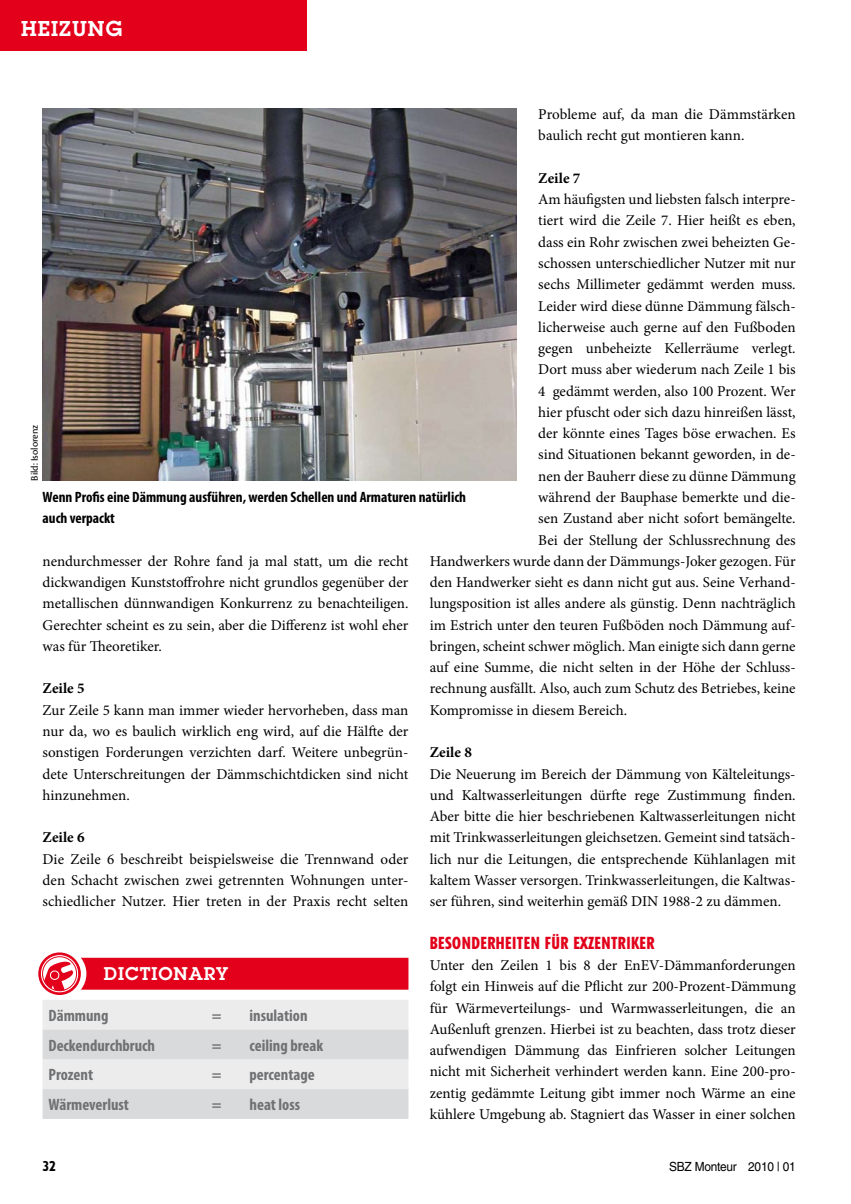
<style>
.page{position:relative;width:851px;height:1204px;background:#fff}
.page>*{position:absolute;margin:0;border:0;box-sizing:border-box;transform-origin:0 0}
.t1{font:600 21px "Lubalin Graph Std";letter-spacing:.05em;color:#fff}
.t2{font:600 18px "Lubalin Graph Std";letter-spacing:.05em;color:#fff}
.t3{font:700 condensed 16.5px "Myriad Pro";color:#707173}
.t4{font:800 condensed 16.5px "Tempo Std";letter-spacing:.03em;color:#e2001a}
.t5{font:15px/21.3px "Minion Pro";color:#000;text-align:justify}
.t6{font:700 condensed 15px/21.3px "Myriad Pro";color:#000}
.t7{font:700 15px "Minion Pro";letter-spacing:.01em;color:#000}
.t8{font:800 condensed 13.5px "Tempo Std";color:#000}
.t9{font:12.6px "Helvetica LT Std";letter-spacing:-.02em;color:#000;scale:.94 1}
.t10{font:10.5px "Cronos Pro";color:#000}
</style>
<div class="page">
<svg style="left:40px;top:953px;width:40px;height:40px"></svg>
<div style="left:38px;top:952px;width:43px;height:42px;border:3px solid #e2001a;border-radius:50%"></div>
<svg style="left:40px;top:954px;width:39px;height:38px"></svg>
<div style="left:40px;top:954px;width:39px;height:38px;border:1px solid #e2001a;border-radius:50%"></div>
<svg style="left:43px;top:960px;width:31px;height:30px"></svg>
<div style="left:42px;top:956px;width:35px;height:35px;border:1px solid #e2001a;border-radius:50%"></div>
<div style="left:81px;top:957px;width:327px;height:32px;background:#e2001a"></div>
<img style="left:43px;top:109px;width:474px;height:371px">
<div style="left:0;top:0;width:306px;height:51px;background:#e2001a"></div>
<svg style="left:43px;top:1000px;width:365px;height:118px;background:#e2e3e4"></svg>
<h1 class="t1" style="left:21px;top:15px;width:102px">HEIZUNG</h1>
<p class="t5" style="left:538px;top:104px;width:259px">Probleme auf, da man die Dämmstärken baulich recht gut montieren kann.</p>
<p class="t7" style="left:538px;top:167px;width:44px">Zeile 7</p>
<p class="t5" style="left:538px;top:189px;width:259px">Am häufigsten und liebsten falsch interpre-</p>
<p class="t5" style="left:538px;top:210px;width:259px">tiert wird die Zeile 7. Hier heißt es eben,</p>
<p class="t5" style="left:538px;top:231px;width:259px">dass ein Rohr zwischen zwei beheizten Ge-</p>
<p class="t5" style="left:538px;top:253px;width:259px">schossen unterschiedlicher Nutzer mit nur</p>
<p class="t5" style="left:538px;top:274px;width:259px">sechs Millimeter gedämmt werden muss.</p>
<p class="t5" style="left:538px;top:295px;width:259px">Leider wird diese dünne Dämmung fälsch-</p>
<p class="t5" style="left:538px;top:316px;width:259px">licherweise auch gerne auf den Fußboden</p>
<p class="t5" style="left:538px;top:338px;width:259px">gegen unbeheizte Kellerräume verlegt.</p>
<p class="t5" style="left:538px;top:359px;width:259px">Dort muss aber wiederum nach Zeile 1 bis</p>
<p class="t5" style="left:538px;top:380px;width:259px">4 gedämmt werden, also 100 Prozent. Wer</p>
<p class="t5" style="left:538px;top:401px;width:259px">hier pfuscht oder sich dazu hinreißen lässt,</p>
<p class="t5" style="left:538px;top:423px;width:259px">der könnte eines Tages böse erwachen. Es</p>
<p class="t5" style="left:538px;top:444px;width:259px">sind Situationen bekannt geworden, in de-</p>
<p class="t5" style="left:538px;top:465px;width:259px">nen der Bauherr diese zu dünne Dämmung</p>
<p class="t5" style="left:538px;top:486px;width:259px">während der Bauphase bemerkte und die-</p>
<p class="t5" style="left:538px;top:508px;width:259px">sen Zustand aber nicht sofort bemängelte.</p>
<p class="t5" style="left:538px;top:529px;width:259px">Bei der Stellung der Schlussrechnung des</p>
<p class="t5" style="left:429px;top:550px;width:367px">Handwerkers wurde dann der Dämmungs-Joker gezogen. Für</p>
<p class="t5" style="left:429px;top:571px;width:367px">den Handwerker sieht es dann nicht gut aus. Seine Verhand-</p>
<p class="t5" style="left:429px;top:593px;width:367px">lungsposition ist alles andere als günstig. Denn nachträglich</p>
<p class="t5" style="left:429px;top:614px;width:367px">im Estrich unter den teuren Fußböden noch Dämmung auf-</p>
<p class="t5" style="left:429px;top:635px;width:367px">bringen, scheint schwer möglich. Man einigte sich dann gerne</p>
<p class="t5" style="left:429px;top:656px;width:367px">auf eine Summe, die nicht selten in der Höhe der Schluss-</p>
<p class="t5" style="left:429px;top:678px;width:367px">rechnung ausfällt. Also, auch zum Schutz des Betriebes, keine</p>
<p class="t5" style="left:429px;top:699px;width:199px">Kompromisse in diesem Bereich.</p>
<p class="t7" style="left:429px;top:741px;width:44px">Zeile 8</p>
<p class="t5" style="left:429px;top:763px;width:367px">Die Neuerung im Bereich der Dämmung von Kälteleitungs&shy;und Kaltwasserleitungen dürfte rege Zustimmung finden.<br>Aber bitte die hier beschriebenen Kaltwasserleitungen nicht mit Trinkwasserleitungen gleichsetzen. Gemeint sind tatsäch&shy;lich nur die Leitungen, die entsprechende Kühlanlagen mit kaltem Wasser versorgen. Trinkwasserleitungen, die Kaltwas&shy;ser führen, sind weiterhin gemäß DIN 1988-2 zu dämmen.</p>
<p class="t4" style="left:429px;top:932px;width:226px">BESONDERHEITEN FÜR EXZENTRIKER</p>
<p class="t5" style="left:429px;top:954px;width:367px">Unter den Zeilen 1 bis 8 der EnEV-Dämmanforderungen folgt ein Hinweis auf die Pflicht zur 200-Prozent-Dämmung für Wärmeverteilungs- und Warmwasserleitungen, die an Außenluft grenzen. Hierbei ist zu beachten, dass trotz dieser aufwendigen Dämmung das Einfrieren solcher Leitungen nicht mit Sicherheit verhindert werden kann. Eine 200-pro&shy;zentig gedämmte Leitung gibt immer noch Wärme an eine kühlere Umgebung ab. Stagniert das Wasser in einer solchen</p>
<p class="t10" style="left:29px;top:480px;width:57px;rotate:-90deg">Bild: Isolorenz</p>
<p class="t6" style="left:43px;top:486px;width:425px">Wenn Profis eine Dämmung ausführen, werden Schellen und -Armaturen natürlich auch verpackt</p>
<p class="t5" style="left:43px;top:550px;width:367px">nendurchmesser der Rohre fand ja mal statt, um die recht dickwandigen Kunststoffrohre nicht grundlos gegenüber der metallischen dünnwandigen Konkurrenz zu benachteiligen.<br>Gerechter scheint es zu sein, aber die Differenz ist wohl eher was für Theoretiker.</p>
<p class="t7" style="left:43px;top:678px;width:44px">Zeile 5</p>
<p class="t5" style="left:43px;top:699px;width:367px">Zur Zeile 5 kann man immer wieder hervorheben, dass man nur da, wo es baulich wirklich eng wird, auf die Hälfte der sonstigen Forderungen verzichten darf. Weitere unbegrün&shy;dete Unterschreitungen der Dämmschichtdicken sind nicht hinzunehmen.</p>
<p class="t7" style="left:43px;top:827px;width:44px">Zeile 6</p>
<p class="t5" style="left:43px;top:848px;width:367px">Die Zeile 6 beschreibt beispielsweise die Trennwand oder den Schacht zwischen zwei getrennten Wohnungen unter&shy;schiedlicher Nutzer. Hier treten in der Praxis recht selten</p>
<p class="t2" style="left:104px;top:961px;width:126px">DICTIONARY</p>
<p class="t3" style="left:49px;top:1004px;width:62px">Dämmung</p>
<p class="t3" style="left:212px;top:1004px;width:11px">=</p>
<p class="t3" style="left:249px;top:1004px;width:60px">insulation</p>
<p class="t3" style="left:49px;top:1034px;width:108px">Deckendurchbruch</p>
<p class="t3" style="left:212px;top:1034px;width:11px">=</p>
<p class="t3" style="left:249px;top:1034px;width:75px">ceiling break</p>
<p class="t3" style="left:49px;top:1064px;width:46px">Prozent</p>
<p class="t3" style="left:212px;top:1064px;width:11px">=</p>
<p class="t3" style="left:249px;top:1064px;width:67px">percentage</p>
<p class="t3" style="left:49px;top:1094px;width:82px">Wärmeverlust</p>
<p class="t3" style="left:212px;top:1094px;width:11px">=</p>
<p class="t3" style="left:249px;top:1094px;width:52px">heat loss</p>
<p class="t8" style="left:43px;top:1157px;width:14px">32</p>
<p class="t9" style="left:669px;top:1158px;width:136px">SBZ Monteur 2010 | 01</p>
</div>
